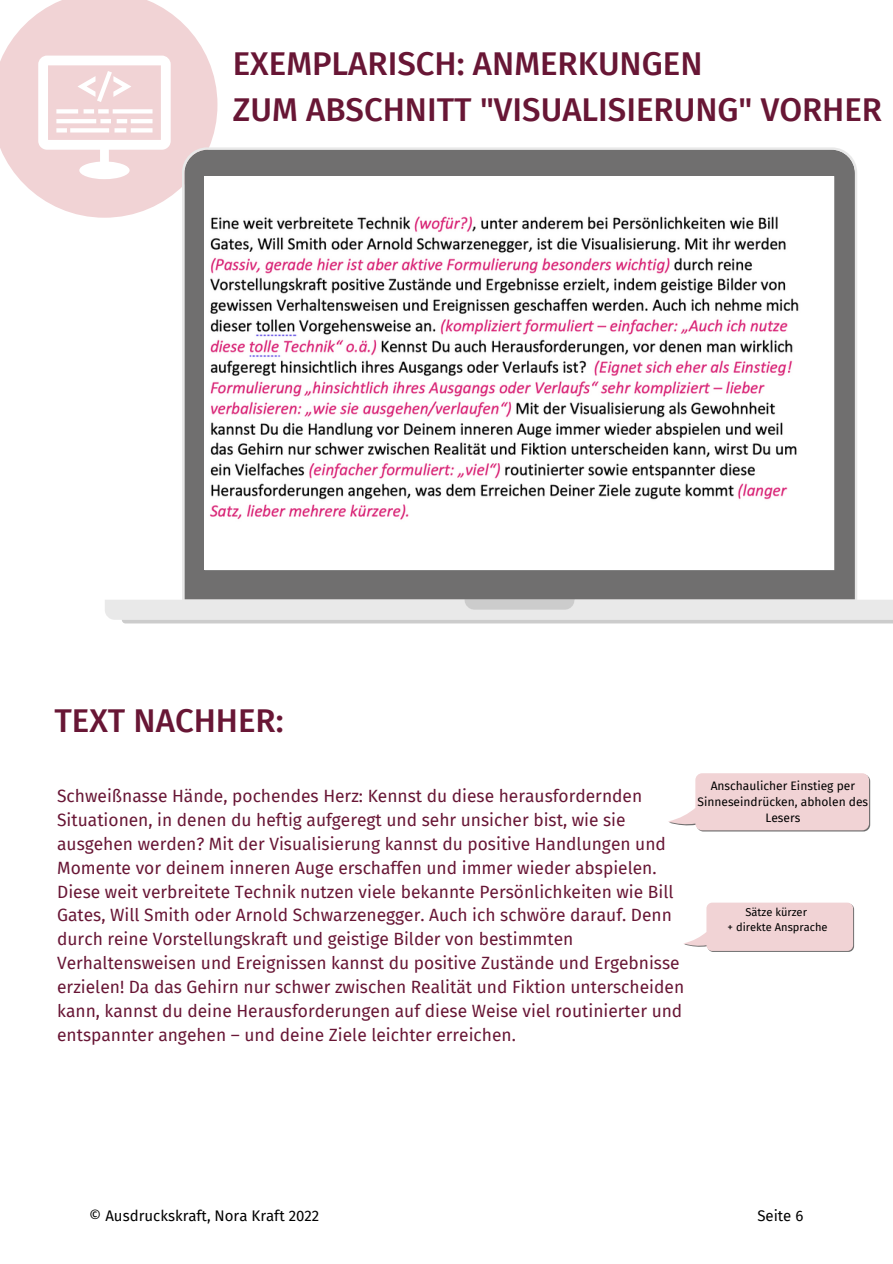
<style>
.page{position:relative;width:893px;height:1264px;background:#fff}
.page>*{position:absolute;margin:0;border:0;box-sizing:border-box;transform-origin:0 0}
.t1{font:500 33px/46px "Fira Sans";color:#681635}
.t2{font:17.4px/23.9px "Fira Sans";color:#681635}
.t3{font:15px "Fira Sans";color:#000}
.t4{font:12px/16px "Fira Sans";color:#000;text-align:center}
.t5{font:11.1px/15.3px "Fira Sans";color:#000;text-align:center}
</style>
<div class="page">
<svg style="left:0;top:0;width:217px;height:218px;fill:#f1d3d5"></svg>
<svg style="left:48px;top:65px;width:113px;height:75px"></svg>
<svg style="left:105px;top:147px;width:787px;height:472px"></svg>
<svg style="left:464px;top:599px;width:110px;height:10px"></svg>
<svg style="left:122px;top:619px;width:770px;height:4px;background:#d2d2d2"></svg>
<img style="left:205px;top:176px;width:628px;height:393px">
<svg style="left:668px;top:773px;width:202px;height:58px;background:#f1d7d8"></svg>
<svg style="left:684px;top:902px;width:170px;height:49px;background:#f2d8d9"></svg>
<h1 class="t1" style="left:233px;top:41px;width:650px">EXEMPLARISCH: ANMERKUNGEN<br>ZUM ABSCHNITT "VISUALISIERUNG" VORHER</h1>
<h1 class="t1" style="left:54px;top:698px;width:231px">TEXT NACHHER:</h1>
<p class="t2" style="left:57px;top:784px;width:628px">Schweißnasse Hände, pochendes Herz: Kennst du diese herausfordernden Situationen, in denen du heftig aufgeregt und sehr unsicher bist, wie sie ausgehen werden? Mit der Visualisierung kannst du positive Handlungen und Momente vor deinem inneren Auge erschaffen und immer wieder abspielen.<br>Diese weit verbreitete Technik nutzen viele bekannte Persönlichkeiten wie Bill Gates, Will Smith oder Arnold Schwarzenegger. Auch ich schwöre darauf. Denn durch reine Vorstellungskraft und geistige Bilder von bestimmten Verhaltensweisen und Ereignissen kannst du positive Zustände und Ergebnisse erzielen! Da das Gehirn nur schwer zwischen Realität und Fiktion unterscheiden kann, kannst du deine Herausforderungen auf diese Weise viel routinierter und entspannter angehen – und deine Ziele leichter erreichen.</p>
<p class="t4" style="left:697px;top:778px;width:172px">Anschaulicher Einstieg per<br>Sinneseindrücken, abholen des<br>Lesers</p>
<p class="t5" style="left:727px;top:904px;width:102px">Sätze kürzer<br>+ direkte Ansprache</p>
<p class="t3" style="left:89px;top:1206px;width:231px">© Ausdruckskraft, Nora Kraft 2022</p>
<p class="t3" style="left:757px;top:1206px;width:48px">Seite 6</p>
</div>
